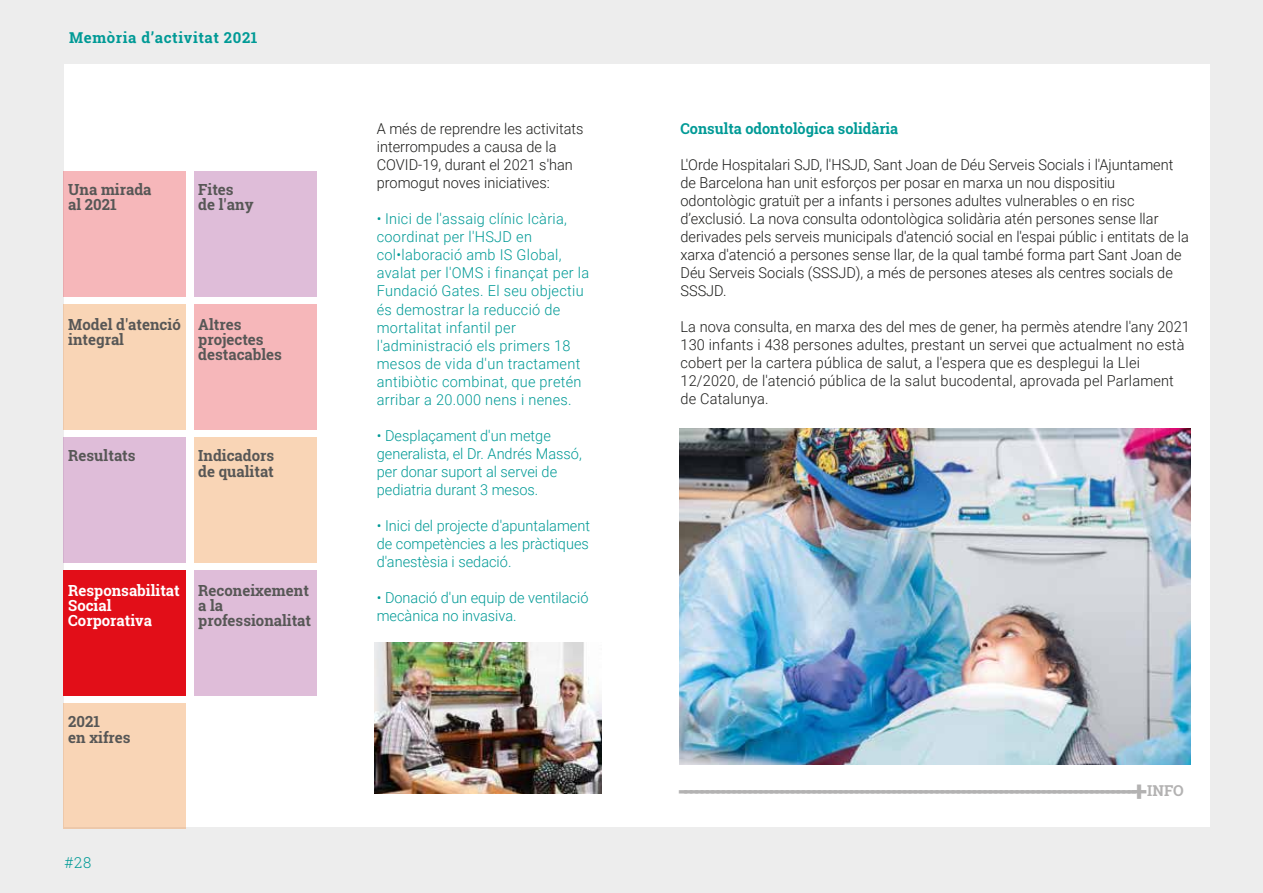
<style>
.page{position:relative;width:1263px;height:893px;background:#ededed}
.page>*{position:absolute;margin:0;border:0;box-sizing:border-box;transform-origin:0 0}
.t1{font:700 30px "Roboto Slab";color:#b3b2b2}
.t2{font:700 15.3px/15.3px "Roboto Slab";color:#575756}
.t3{font:700 15.3px/15.3px "Roboto Slab";color:#fff}
.t4{font:300 15px/18px "Roboto";color:#1d1d1b}
.t5{font:300 15px/18.1px "Roboto";letter-spacing:.02em;color:#009a96}
.t6{font:300 15px/18px "Roboto";color:#009a96}
.t7{font:700 15px "Roboto Slab";color:#009a96}
.t8{font:700 15px "Roboto Slab";letter-spacing:.04em;color:#009a96}
.t9{font:300 15px "Roboto Slab";color:#009a96}
.s1{font-size:27px}
</style>
<div class="page">
<div style="left:64px;top:64px;width:1146px;height:762px;background:#fff"></div>
<div style="left:63px;top:171px;width:123px;height:125px;background:#f6b7ba"></div>
<div style="left:194px;top:171px;width:122px;height:125px;background:#dfbdd9"></div>
<div style="left:63px;top:304px;width:123px;height:125px;background:#f9d5b6"></div>
<div style="left:194px;top:304px;width:122px;height:125px;background:#f6b7ba"></div>
<div style="left:63px;top:437px;width:123px;height:125px;background:#dfbdd9"></div>
<div style="left:194px;top:437px;width:122px;height:125px;background:#f9d5b6"></div>
<div style="left:63px;top:570px;width:123px;height:125px;background:#e20e18"></div>
<div style="left:194px;top:570px;width:122px;height:125px;background:#dfbdd9"></div>
<div style="left:63px;top:703px;width:123px;height:126px;background:#f9d5b6"></div>
<img style="left:680px;top:428px;width:510px;height:336px">
<img style="left:374px;top:643px;width:227px;height:150px">
<p class="t8" style="left:69px;top:28px;width:190px">Memòria d’activitat 2021</p>
<p class="t2" style="left:68px;top:182px;width:85px">Una mirada al 2021</p>
<p class="t2" style="left:198px;top:182px;width:57px">Fites de l'any</p>
<p class="t2" style="left:68px;top:316px;width:114px">Model d'atenció integral</p>
<p class="t2" style="left:198px;top:316px;width:85px">Altres projectes destacables</p>
<p class="t2" style="left:68px;top:448px;width:69px">Resultats</p>
<p class="t2" style="left:198px;top:448px;width:77px">Indicadors de qualitat</p>
<p class="t3" style="left:68px;top:582px;width:113px">Responsabilitat<br>Social<br>Corporativa</p>
<p class="t2" style="left:198px;top:582px;width:114px">Reconeixement a la professionalitat</p>
<p class="t2" style="left:68px;top:714px;width:64px">2021<br>en xifres</p>
<p class="t9" style="left:65px;top:853px;width:28px">#28</p>
<p class="t4" style="left:377px;top:119px;width:208px">A més de reprendre les activitats interrompudes a causa de la<br>COVID-19, durant el 2021 s'han promogut noves iniciatives:</p>
<p class="t5" style="left:377px;top:209px;width:214px">• Inici de l'assaig clínic Icària, coordinat per l'HSJD en col•laboració amb IS Global, avalat per l'OMS i finançat per la<br>Fundació Gates. El seu objectiu és demostrar la reducció de mortalitat infantil per l'administració els primers 18 mesos de vida d'un tractament antibiòtic combinat, que pretén arribar a 20.000 nens i nenes.</p>
<p class="t6" style="left:377px;top:426px;width:206px">• Desplaçament d'un metge generalista, el Dr. Andrés Massó, per donar suport al servei de pediatria durant 3 mesos.</p>
<p class="t5" style="left:377px;top:516px;width:215px;text-align:justify">• Inici del projecte d'apuntalament de competències a les pràctiques d'anestèsia i sedació.</p>
<p class="t6" style="left:377px;top:588px;width:213px">• Donació d'un equip de ventilació mecànica no invasiva.</p>
<p class="t7" style="left:680px;top:118px;width:219px">Consulta odontològica solidària</p>
<p class="t4" style="left:680px;top:155px;width:510px">L'Orde Hospitalari SJD, l'HSJD, Sant Joan de Déu Serveis Socials i l'Ajuntament de Barcelona han unit esforços per posar en marxa un nou dispositiu odontològic gratuït per a infants i persones adultes vulnerables o en risc d’exclusió. La nova consulta odontològica solidària atén persones sense llar derivades pels serveis municipals d'atenció social en l'espai públic i entitats de la xarxa d'atenció a persones sense llar, de la qual també forma part Sant Joan de Déu Serveis Socials (SSSJD), a més de persones ateses als centres socials de SSSJD.</p>
<p class="t4" style="left:680px;top:317px;width:511px">La nova consulta, en marxa des del mes de gener, ha permès atendre l'any 2021<br>130 infants i 438 persones adultes, prestant un servei que actualment no està cobert per la cartera pública de salut, a l'espera que es desplegui la Llei 12/2020, de l'atenció pública de la salut bucodental, aprovada pel Parlament de Catalunya.</p>
<h1 class="t1" style="left:677px;top:769px;width:508px">-------------------------------------------------------------------------------------<span class="s1">+</span> <sup>I</sup> <sup>N</sup> <sup>F</sup> <sup>O</sup></h1>
</div>
